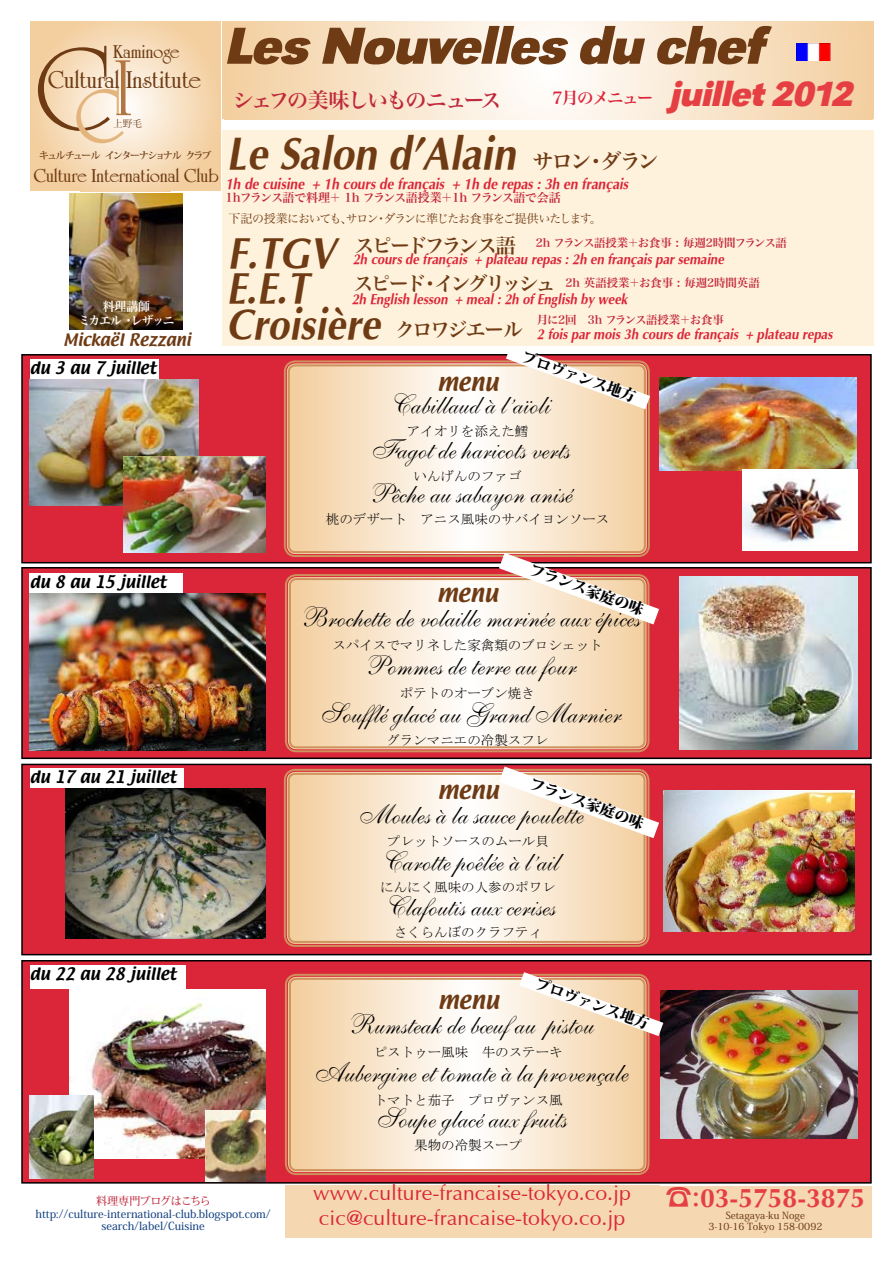
<style>
.page{position:relative;width:893px;height:1263px;background:#fff}
.page>*{position:absolute;margin:0;border:0;box-sizing:border-box;transform-origin:0 0}
.t1{font:118.35px "URW Undarum T Roma";color:#6e3b14}
.t2{font:54px "URW Grotesk T Bold Obli";letter-spacing:-.03em;color:#6e3b14}
.t3{font:italic 700 45.45px "Optimum";color:#6e3b14;scale:.9 1}
.t4{font:36px "URW Grotesk T Bold Obli";letter-spacing:-.025em;color:#e53f44}
.t5{font:27px "Elegance";color:#000}
.t6{font:700 26.55px "Optimum";color:#e53f44}
.t7{font:700 24.9px "URW Undarum T";color:#6e3b14}
.t8{font:21.3px/25.2px "Optimum";color:#db2639}
.t9{font:21px "Textile";color:#6e3b14}
.t10{font:21px "Hira Min Pro W6";letter-spacing:-.09em;color:#c0283b}
.t11{font:21px "Hira Min Pro W6";letter-spacing:-.1em;color:#6e3b14}
.t12{font:19.95px "Hira Min Pro W6";letter-spacing:-.135em;color:#6e3b14}
.t13{font:700 19.2px "URW Undarum T";color:#6e3b14}
.t14{font:16.5px "Hira Min Pro W6";letter-spacing:-.085em;color:#db2639}
.t15{font:italic 700 15.15px "Optimum";color:#db2639;scale:.9 1}
.t16{font:15px "Textile";color:#000}
.t17{font:800 15px "Koz Min Std";color:#000}
.t18{font:15px "Textile";color:#6e3b14}
.t19{font:italic 700 14.4px "Optimum";color:#db2639;scale:.9 1}
.t20{font:13.5px "MS Mincho";color:#000}
.t21{font:12.3px/14.9px "Hira Min Pro W6";letter-spacing:-.06em;color:#fff;text-align:center;scale:.95 1}
.t22{font:12px "Hira Min Pro W3";letter-spacing:-.095em;color:#6e3b14}
.t23{font:12px "Hira Min Pro W6";letter-spacing:-.07em;color:#c0283b}
.t24{font:11.4px "Hira Min Pro W6";letter-spacing:-.045em;color:#c0283b}
.t25{font:11.4px "Hira Min Pro W6";letter-spacing:-.04em;color:#c0283b}
.t26{font:11.4px "Hira Min Pro W6";color:#c0283b}
.t27{font:500 11.1px/12.6px "Koz Min Pro";color:#0f3e7f;text-align:center}
.t28{font:500 11.1px "Koz Min Pro";letter-spacing:-.05em;color:#c0283b}
.t29{font:500 9.75px/11.7px "Koz Min Pro";color:#6e3b14;text-align:center}
.t30{font:700 9.75px "Koz Min Pro";letter-spacing:-.14em;color:#6e3b14}
.t31{font:9.6px "Koz Min Pro";color:#6e3b14}
.s1{color:#e4b47d}
.s2{font-size:82.2px;color:#b27642}
.s3{font-family:"Optimum";font-weight:700;font-style:italic;font-size:43.2px}
.s4{font-size:43.2px;color:#6e3b14}
.s5{font-family:"Hira Min Pro W6";font-weight:400;font-style:normal;font-size:19.95px;color:#6e3b14}
.s6{font-family:"Hira Min Pro W3";font-weight:400}
</style>
<div class="page">
<svg style="left:30px;top:21px;width:190px;height:170px;background:#f6dcb9"></svg>
<div style="left:22px;top:568px;width:849px;height:190px;background:#db2639"></div>
<div style="left:21px;top:567px;width:851px;height:192px;border:2px solid #000"></div>
<div style="left:22px;top:355px;width:849px;height:208px;background:#db2639"></div>
<div style="left:21px;top:354px;width:851px;height:209px;border:2px solid #000"></div>
<div style="left:222px;top:130px;width:652px;height:216px;background:#fff2dc"></div>
<svg style="left:222px;top:21px;width:652px;height:98px;background:#f8e5cc"></svg>
<img style="left:796px;top:44px;width:34px;height:16px">
<svg style="left:288px;top:577px;width:358px;height:172px;background:#f8e6ce"></svg>
<div style="left:285px;top:574px;width:364px;height:178px;border:2px solid #cd925d;border-radius:10px"></div>
<div style="left:289px;top:578px;width:356px;height:170px;border:2px solid #cd925d;border-radius:7px"></div>
<div style="left:285px;top:1185px;width:374px;height:52px;background:#f5d8b1"></div>
<div style="left:30px;top:359px;width:129px;height:20px;background:#fff"></div>
<svg style="left:287px;top:363px;width:360px;height:191px;background:#f9e6cf"></svg>
<div style="left:284px;top:360px;width:366px;height:197px;border:2px solid #cd925d;border-radius:10px"></div>
<div style="left:288px;top:364px;width:358px;height:189px;border:2px solid #cd925d;border-radius:7px"></div>
<div style="left:22px;top:961px;width:849px;height:222px;background:#db2639"></div>
<div style="left:21px;top:960px;width:851px;height:223px;border:2px solid #000"></div>
<svg style="left:288px;top:977px;width:358px;height:195px;background:#f9e7d0"></svg>
<div style="left:285px;top:974px;width:364px;height:201px;border:2px solid #cd925d;border-radius:10px"></div>
<div style="left:289px;top:978px;width:356px;height:193px;border:2px solid #cd925d;border-radius:7px"></div>
<div style="left:22px;top:764px;width:849px;height:191px;background:#db2639"></div>
<div style="left:21px;top:764px;width:851px;height:191px;border:2px solid #000"></div>
<svg style="left:287px;top:772px;width:359px;height:172px;background:#f9e7cf"></svg>
<div style="left:284px;top:769px;width:365px;height:178px;border:2px solid #cd925d;border-radius:10px"></div>
<div style="left:288px;top:773px;width:357px;height:170px;border:2px solid #cd925d;border-radius:7px"></div>
<img style="left:70px;top:194px;width:113px;height:135px">
<svg style="left:499px;top:766px;width:160px;height:72px;background:#f4d1c0"></svg>
<div style="left:30px;top:768px;width:154px;height:20px;background:#fff"></div>
<div style="left:30px;top:965px;width:155px;height:24px;background:#fff"></div>
<div style="left:659px;top:1186px;width:213px;height:51px;background:#f5d8b1"></div>
<img style="left:663px;top:791px;width:191px;height:141px">
<div style="left:30px;top:573px;width:153px;height:24px;background:#fff"></div>
<svg style="left:506px;top:345px;width:144px;height:64px"></svg>
<img style="left:30px;top:379px;width:169px;height:127px">
<img style="left:30px;top:593px;width:236px;height:157px">
<img style="left:679px;top:576px;width:178px;height:174px">
<img style="left:66px;top:789px;width:200px;height:150px">
<img style="left:70px;top:990px;width:196px;height:168px">
<img style="left:30px;top:1095px;width:64px;height:84px">
<img style="left:205px;top:1111px;width:61px;height:70px">
<img style="left:660px;top:991px;width:197px;height:148px">
<svg style="left:519px;top:972px;width:144px;height:64px;background:#f1ccb9"></svg>
<svg style="left:499px;top:553px;width:160px;height:71px"></svg>
<img style="left:124px;top:456px;width:142px;height:97px">
<img style="left:659px;top:377px;width:198px;height:94px">
<img style="left:743px;top:470px;width:114px;height:81px">
<p class="t13" style="left:113px;top:41px;width:68px">Kaminoge</p>
<h1 class="t1" style="left:36px;top:24px;width:99px">C<span class="s1">c</span><span class="s2">I</span></h1>
<p class="t13" style="left:34px;top:165px;width:186px">Culture International Club</p>
<p class="t7" style="left:48px;top:65px;width:154px">Cultural Institute</p>
<p class="t31" style="left:113px;top:116px;width:30px">上野毛</p>
<p class="t30" style="left:39px;top:148px;width:174px">キュルチュール インターナショナル クラブ</p>
<p class="t21" style="left:78px;top:298px;width:103px">料理講師<br>ミカエル ・レザッニ</p>
<p class="t18" style="left:63px;top:329px;width:129px">Mickaël Rezzani</p>
<p class="t16" style="left:30px;top:357px;width:128px">du 3 au 7 juillet</p>
<h2 class="t2" style="left:227px;top:14px;width:541px">Les Nouvelles du chef</h2>
<p class="t10" style="left:233px;top:81px;width:270px">シェフの美味しいものニュース</p>
<h3 class="t3" style="left:226px;top:126px;width:323px">Le Salon d’Alain</h3>
<p class="t15" style="left:225px;top:174px;width:449px">1h de cuisine + 1h cours de français + 1h de repas : 3h en français</p>
<p class="t14" style="left:552px;top:84px;width:102px">7月のメニュー</p>
<p class="t11" style="left:533px;top:143px;width:128px">サロン・ダラン</p>
<p class="t23" style="left:225px;top:187px;width:337px">1hフランス語で料理＋ 1h フランス語授業＋1h フランス語で会話</p>
<p class="t22" style="left:229px;top:208px;width:375px">下記の授業においても、サロン・ダランに準じたお食事をご提供いたします。</p>
<h3 class="t4" style="left:672px;top:73px;width:185px">juillet 2012</h3>
<p class="t12" style="left:227px;top:227px;width:290px"><span class="s3">F.TGV</span> スピードフランス語</p>
<p class="t24" style="left:536px;top:232px;width:252px">2h フランス語授業＋お食事 : 毎週2時間フランス語</p>
<p class="t12" style="left:226px;top:266px;width:331px"><span class="s3">E.E.T</span> スピード・イングリッシュ</p>
<p class="t19" style="left:353px;top:250px;width:414px">2h cours de français + plateau repas : 2h en français par semaine</p>
<p class="t26" style="left:566px;top:273px;width:196px">2h 英語授業＋お食事 : 毎週2時間英語</p>
<p class="t19" style="left:352px;top:291px;width:308px">2h English lesson + meal : 2h of English by week</p>
<p class="t25" style="left:537px;top:309px;width:188px">月に2回　3h フランス語授業＋お食事</p>
<p class="t19" style="left:226px;top:325px;width:675px"><span class="s4">Croisière</span> <span class="s5">クロワジエール</span> 2 fois par mois 3h cours de français + plateau repas</p>
<p class="t17" style="left:512px;top:342px;width:136px;rotate:20deg">　プロヴァンス地方</p>
<p class="t9" style="left:437px;top:368px;width:63px">menu</p>
<p class="t5" style="left:389px;top:389px;width:159px">Cabillaud à l’aïoli</p>
<p class="t20" style="left:407px;top:424px;width:123px">アイオリを添えた鱈</p>
<p class="t5" style="left:369px;top:434px;width:199px">Fagot de haricots verts</p>
<p class="t20" style="left:414px;top:469px;width:109px">いんげんのファゴ</p>
<p class="t5" style="left:367px;top:477px;width:203px">Pêche au sabayon anisé</p>
<p class="t20" style="left:326px;top:513px;width:285px">桃のデザート　アニス風味のサバイヨンソース</p>
<p class="t16" style="left:30px;top:571px;width:138px">du 8 au 15 juillet</p>
<p class="t17" style="left:520px;top:554px;width:136px;rotate:20deg">　フランス家庭の味</p>
<p class="t9" style="left:437px;top:579px;width:63px">menu</p>
<p class="t5" style="left:298px;top:601px;width:340px">Brochette de volaille marinée aux épices</p>
<p class="t20" style="left:332px;top:639px;width:271px">スパイスでマリネした家禽類のブロシェット</p>
<p class="t5" style="left:362px;top:649px;width:211px">Pommes de terre au four</p>
<p class="t20" style="left:400px;top:687px;width:136px">ポテトのオーブン焼き</p>
<p class="t5" style="left:317px;top:697px;width:301px">Soufflé glacé au Grand Marnier</p>
<p class="t20" style="left:386px;top:733px;width:163px">グランマニエの冷製スフレ</p>
<p class="t16" style="left:30px;top:766px;width:148px">du 17 au 21 juillet</p>
<p class="t17" style="left:520px;top:768px;width:136px;rotate:20deg">　フランス家庭の味</p>
<p class="t9" style="left:437px;top:776px;width:63px">menu</p>
<p class="t5" style="left:356px;top:798px;width:225px">Moules à la sauce poulette</p>
<p class="t20" style="left:387px;top:834px;width:163px">プレットソースのムール貝</p>
<p class="t5" style="left:381px;top:845px;width:176px">Carotte poêlée à l’ail</p>
<p class="t20" style="left:380px;top:881px;width:177px">にんにく風味の人参のポワレ</p>
<p class="t5" style="left:384px;top:890px;width:169px">Clafoutis aux cerises</p>
<p class="t20" style="left:394px;top:926px;width:150px">さくらんぼのクラフティ</p>
<p class="t16" style="left:30px;top:964px;width:148px">du 22 au 28 juillet</p>
<p class="t28" style="left:96px;top:1193px;width:116px">料理専門ブログはこちら</p>
<p class="t27" style="left:36px;top:1207px;width:236px">http://culture-international-club.blogspot.com/ search/label/Cuisine</p>
<p class="t17" style="left:525px;top:968px;width:136px;rotate:20deg">　プロヴァンス地方</p>
<p class="t9" style="left:438px;top:985px;width:63px">menu</p>
<p class="t5" style="left:346px;top:1008px;width:245px">Rumsteak de bœuf au pistou</p>
<p class="t20" style="left:374px;top:1045px;width:190px">ピストゥー風味　牛のステーキ</p>
<p class="t5" style="left:312px;top:1056px;width:314px">Aubergine et tomate à la provençale</p>
<p class="t20" style="left:374px;top:1093px;width:190px">トマトと茄子　プロヴァンス風</p>
<p class="t5" style="left:373px;top:1102px;width:191px">Soupe glacé aux fruits</p>
<p class="t20" style="left:414px;top:1138px;width:109px">果物の冷製スープ</p>
<p class="t8" style="left:313px;top:1180px;width:319px">www.culture-francaise-tokyo.co.jp cic@culture-francaise-tokyo.co.jp</p>
<p class="t6" style="left:666px;top:1181px;width:201px"><span class="s6">☎:</span>03-5758-3875</p>
<p class="t29" style="left:708px;top:1209px;width:116px">Setagaya-ku Noge<br>3-10-16 Tokyo 158-0092</p>
</div>
